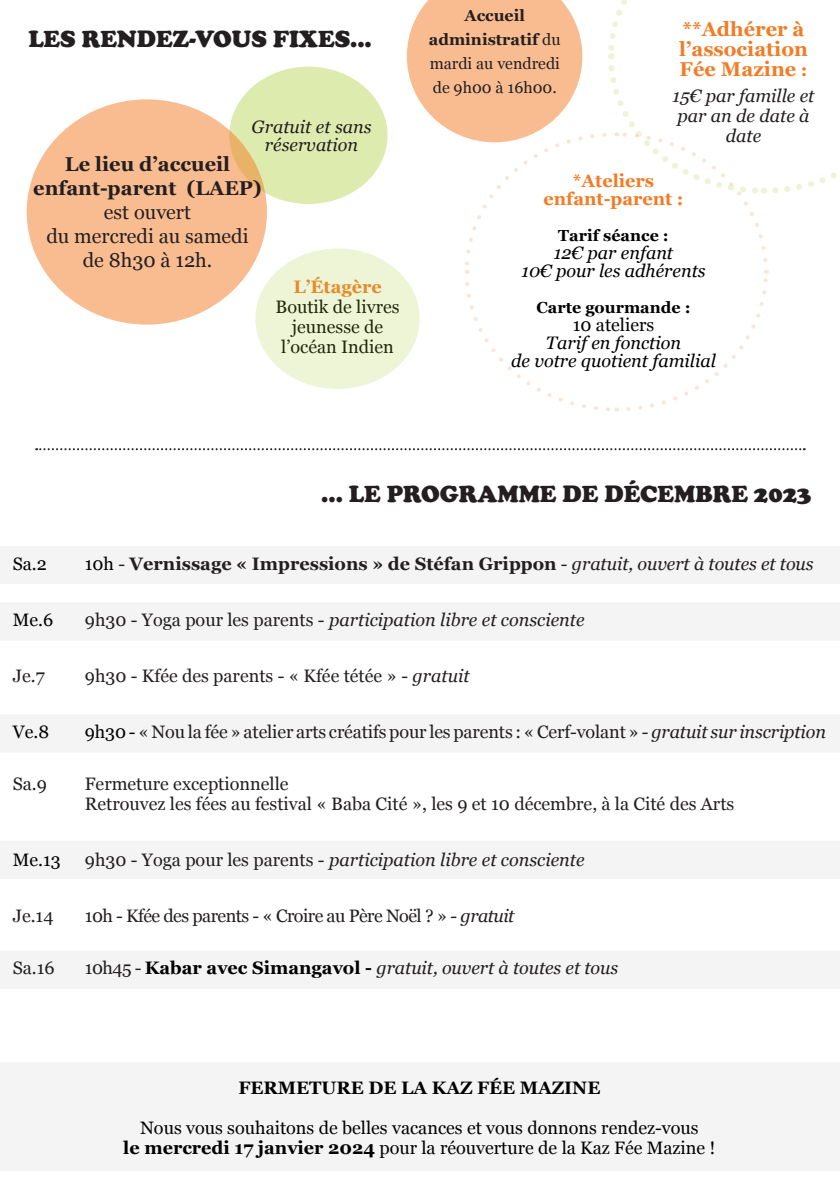
<style>
.page{position:relative;width:840px;height:1191px;background:#fff}
.page>*{position:absolute;margin:0;border:0;box-sizing:border-box;transform-origin:0 0}
.t1{font:900 24px "Cooper";color:#231f20}
.t2{font:20px "Georgia";color:#231f20}
.t3{font:700 20px "Georgia";color:#231f20}
.t4{font:700 20px/20px "Georgia";color:#f37b25}
.t5{font:18px "Georgia";color:#231f20}
.t6{font:italic 18px/20px "Georgia";color:#231f20;text-align:center}
.t7{font:18px "Georgia";color:#000001}
.t8{font:700 18px "Georgia";color:#231f20}
.t9{font:italic 18px "Georgia";color:#000001}
.t10{font:18px "Georgia";letter-spacing:-.03em;color:#231f20}
.t11{font:700 18px "Georgia";color:#f37b25}
.t12{font:700 18px "Georgia";color:#000001}
.t13{font:16px/24px "Georgia";color:#231f20;text-align:center}
.t14{font:700 16px "Georgia";color:#000001}
.s1{font-weight:700}
.s2{color:#f47b25}
.s3{font-size:18px}
.s4{font-weight:400;color:#000001}
.s5{font-weight:400}
.s6{font-weight:400;font-style:italic}
.s7{font-style:normal}
.s8{font-style:italic}
.s9{color:#000001}
.s10{font-weight:700;font-style:normal;color:#000001}
</style>
<div class="page">
<div style="left:229px;top:67px;width:158px;height:137px;background:#deebaf;border-radius:50%"></div>
<div style="left:27px;top:99px;width:240px;height:226px;background:#f9bc91;border-radius:50%"></div>
<svg style="left:36px;top:448px;width:768px;height:2px"></svg>
<div style="left:255px;top:248px;width:164px;height:141px;background:#eef5d7;border-radius:50%"></div>
<svg style="left:406px;top:0;width:431px;height:412px"></svg>
<div style="left:0;top:841px;width:839px;height:38px;background:#f4f4f4"></div>
<div style="left:0;top:546px;width:839px;height:38px;background:#f4f4f4"></div>
<div style="left:0;top:951px;width:839px;height:38px;background:#f4f4f4"></div>
<div style="left:0;top:603px;width:839px;height:37px;background:#f4f4f4"></div>
<div style="left:0;top:1063px;width:839px;height:108px;background:#f4f4f4"></div>
<div style="left:0;top:715px;width:839px;height:37px;background:#f4f4f4"></div>
<p class="t1" style="left:28px;top:25px;width:345px">LES RENDEZ-VOUS FIXES...</p>
<p class="t6" style="left:251px;top:117px;width:121px;line-height:18px">Gratuit et sans réservation</p>
<p class="t3" style="left:65px;top:149px;width:167px">Le lieu d’accueil</p>
<p class="t3" style="left:33px;top:173px;width:230px">enfant-parent (LAEP)</p>
<p class="t2" style="left:104px;top:198px;width:89px">est ouvert</p>
<p class="t2" style="left:46px;top:222px;width:204px">du mercredi au samedi</p>
<p class="t2" style="left:83px;top:246px;width:131px">de 8h30 à 12h.</p>
<p class="t11" style="left:293px;top:274px;width:90px">L’Étagère</p>
<p class="t7" style="left:275px;top:294px;width:125px">Boutik de livres</p>
<p class="t7" style="left:292px;top:314px;width:93px">jeunesse de</p>
<p class="t7" style="left:281px;top:334px;width:114px">l’océan Indien</p>
<p class="t13" style="left:428px;top:3px;width:133px"><span class="s1">Accueil administratif</span> du mardi au vendredi de 9h00 à 16h00.</p>
<p class="t4" style="left:678px;top:18px;width:130px">**Adhérer à l’association</p>
<p class="t4" style="left:679px;top:58px;width:129px">Fée Ma<span class="s2">zi</span>ne <span class="s3">:</span></p>
<p class="t6" style="left:672px;top:85px;width:143px">15€ par famille et par an de date à date</p>
<p class="t11" style="left:572px;top:167px;width:83px">*Ateliers</p>
<p class="t11" style="left:543px;top:185px;width:141px">enfant-parent :</p>
<p class="t14" style="left:558px;top:223px;width:112px">Tarif séance :</p>
<p class="t9" style="left:553px;top:239px;width:121px">12€ par enfant</p>
<p class="t9" style="left:521px;top:257px;width:186px">10€ pour les adhérents</p>
<p class="t14" style="left:536px;top:295px;width:155px">Carte gourmande :</p>
<p class="t7" style="left:572px;top:311px;width:83px">10 ateliers</p>
<p class="t9" style="left:545px;top:329px;width:137px">Tarif en fonction</p>
<p class="t9" style="left:511px;top:347px;width:206px">de votre quotient familial</p>
<p class="t1" style="left:321px;top:480px;width:491px">... LE PROGRAMME DE DÉCEMBRE 2023</p>
<p class="t7" style="left:13px;top:550px;width:36px">Sa.2</p>
<p class="t8" style="left:85px;top:550px;width:730px"><span class="s4">10h</span> <span class="s5">-</span> Vernissage « Impressions » de Stéfan Grippon <span class="s5">-</span> <span class="s6">gratuit, ouvert à toutes et tous</span></p>
<p class="t7" style="left:13px;top:606px;width:42px">Me.6</p>
<p class="t6" style="left:85px;top:609px;width:501px"><span class="s7">9h30 - Yoga pour les parents -</span> participation libre et consciente</p>
<p class="t5" style="left:13px;top:662px;width:33px">Je.7</p>
<p class="t5" style="left:85px;top:662px;width:386px">9h30 - Kfée des parents - « Kfée tétée » - <span class="s8">gratuit</span></p>
<p class="t7" style="left:13px;top:718px;width:38px">Ve.8</p>
<p class="t5" style="left:85px;top:718px;width:742px"><span class="s9">9h30 -</span> « Nou la fée » atelier arts créatifs pour les parents : « Cerf-volant » - <span class="s8">gratuit sur inscription</span></p>
<p class="t5" style="left:13px;top:770px;width:36px">Sa.9</p>
<p class="t5" style="left:85px;top:770px;width:205px">Fermeture exceptionnelle</p>
<p class="t5" style="left:85px;top:790px;width:650px">Retrouvez les fées au festival « Baba Cité », les 9 et 10 décembre, à la Cité des Arts</p>
<p class="t7" style="left:13px;top:846px;width:49px">Me.13</p>
<p class="t6" style="left:85px;top:849px;width:501px"><span class="s7">9h30 - Yoga pour les parents -</span> participation libre et consciente</p>
<p class="t5" style="left:13px;top:902px;width:42px">Je.14</p>
<p class="t10" style="left:85px;top:902px;width:431px">10h - Kfée des parents - « Croire au Père Noël ? » - <span class="s8">gratuit</span></p>
<p class="t5" style="left:13px;top:954px;width:43px">Sa.16</p>
<p class="t6" style="left:85px;top:957px;width:534px"><span class="s7">10h45 -</span> <span class="s10">Kabar avec Simangavol -</span> gratuit, ouvert à toutes et tous</p>
<p class="t12" style="left:238px;top:1074px;width:363px">FERMETURE DE LA KAZ FÉE MAZINE</p>
<p class="t7" style="left:140px;top:1114px;width:559px">Nous vous souhaitons de belles vacances et vous donnons rendez-vous</p>
<p class="t7" style="left:123px;top:1134px;width:593px"><span class="s1">le mercredi 17 janvier 2024</span> pour la réouverture de la Kaz Fée Mazine !</p>
</div>
